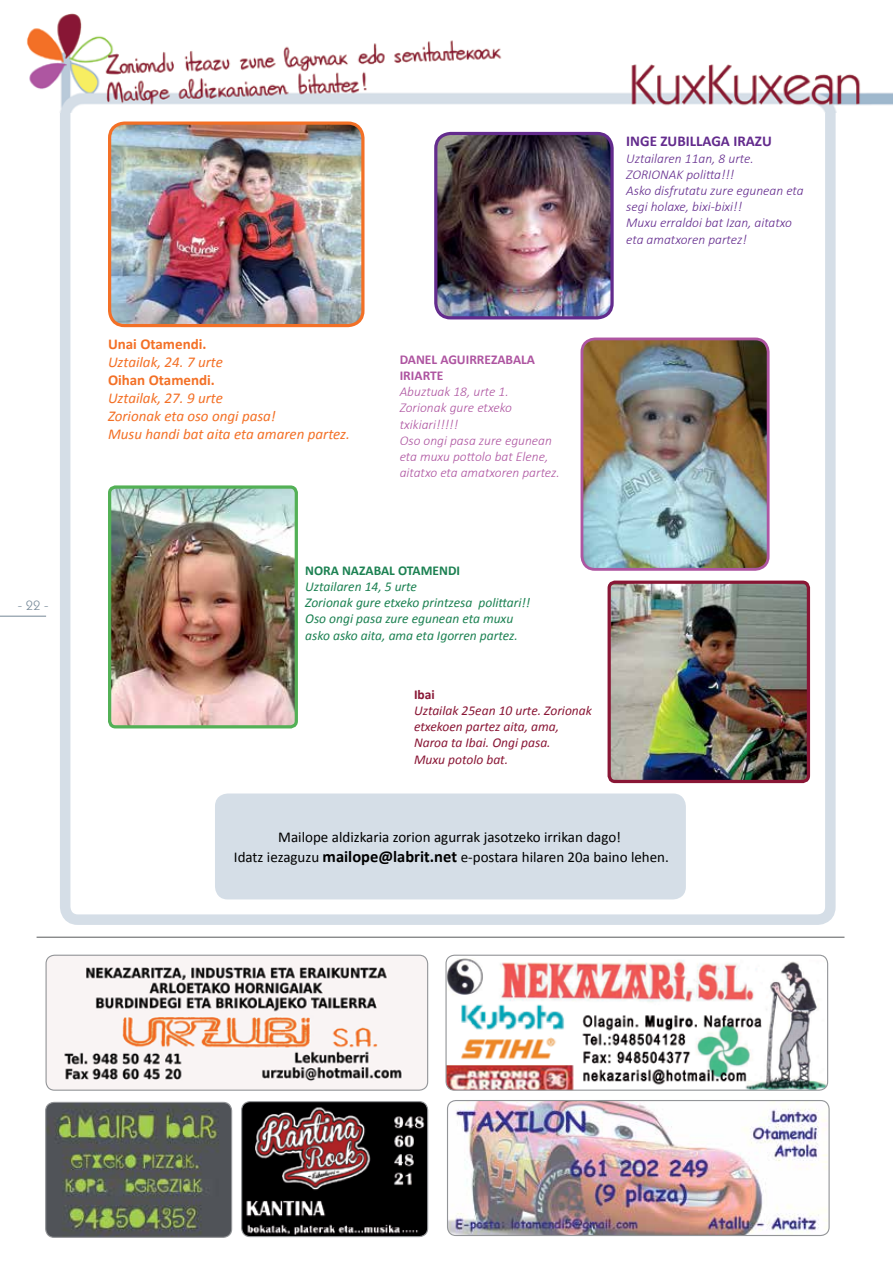
<style>
.page{position:relative;width:893px;height:1263px;background:#fff}
.page>*{position:absolute;margin:0;border:0;box-sizing:border-box;transform-origin:0 0}
.t1{font:15px/19.8px "Calibri";color:#000;text-align:center}
.t2{font:italic 15px/18px "Calibri";color:#f37026}
.t3{font:700 15px "Calibri";color:#f37026}
.t4{font:700 15px "Calibri";color:#632b8d}
.t5{font:italic 300 13.5px/16.2px "Calibri";color:#632b8d}
.t6{font:italic 300 13.5px/16.2px "Calibri";color:#ae55a1}
.t7{font:italic 13.5px/16.2px "Calibri";color:#1c8152}
.t8{font:italic 13.5px/16.2px "Calibri";color:#891635}
.t9{font:700 13.5px/16.2px "Calibri";color:#ae55a1}
.t10{font:700 13.5px "Calibri";color:#1c8152}
.t11{font:13.5px "Kabel IT Cby BT";color:#748797}
.t12{font:700 13.5px "Calibri";color:#891635}
.s1{font-weight:700;font-size:16.5px}
</style>
<div class="page">
<hr style="left:0;top:616px;width:46px;height:1px;background:#748797">
<div style="left:60px;top:55px;width:776px;height:870px;border:10px solid #d5dee7;border-radius:13px"></div>
<img style="left:27px;top:13px;width:866px;height:100px">
<img style="left:436px;top:136px;width:176px;height:182px">
<div style="left:434px;top:132px;width:180px;height:187px;border:3px solid #632b8d;border-radius:15px"></div>
<img style="left:110px;top:125px;width:253px;height:200px">
<div style="left:108px;top:121px;width:256px;height:206px;border:3px solid #f37026;border-radius:15px"></div>
<img style="left:584px;top:339px;width:184px;height:228px">
<div style="left:580px;top:338px;width:189px;height:233px;border:3px solid #ae55a1;border-radius:13px"></div>
<div style="left:215px;top:793px;width:471px;height:106px;background:#d5dee7;border-radius:13px"></div>
<img style="left:112px;top:489px;width:182px;height:235px">
<div style="left:108px;top:485px;width:190px;height:243px;border:3px solid #53b056;border-radius:6px"></div>
<img style="left:609px;top:582px;width:197px;height:197px">
<div style="left:608px;top:581px;width:202px;height:202px;border:3px solid #891635;border-radius:6px"></div>
<img style="left:446px;top:955px;width:382px;height:135px">
<div style="left:445px;top:955px;width:383px;height:136px;border:1px solid #939598;border-radius:9px"></div>
<img style="left:46px;top:955px;width:382px;height:135px">
<div style="left:46px;top:955px;width:382px;height:136px;border:1px solid #939598;border-radius:9px"></div>
<img style="left:447px;top:1100px;width:381px;height:135px">
<div style="left:447px;top:1100px;width:383px;height:136px;border:1px solid #939598;border-radius:9px"></div>
<img style="left:46px;top:1102px;width:186px;height:135px">
<div style="left:45px;top:1102px;width:187px;height:136px;border:1px solid #939598;border-radius:9px"></div>
<img style="left:242px;top:1102px;width:186px;height:134px">
<div style="left:241px;top:1101px;width:187px;height:136px;border:1px solid #939598;border-radius:9px"></div>
<hr style="left:37px;top:937px;width:807px;height:1px;background:#58595b">
<p class="t11" style="left:18px;top:597px;width:32px">- 22 -</p>
<p class="t4" style="left:626px;top:132px;width:147px">INGE ZUBILLAGA IRAZU</p>
<p class="t5" style="left:626px;top:150px;width:179px">Uztailaren 11an, 8 urte.<br>ZORIONAK politta!!!<br>Asko disfrutatu zure egunean eta segi holaxe, bixi-bixi!!<br>Muxu erraldoi bat Izan, aitatxo eta amatxoren partez!</p>
<p class="t3" style="left:108px;top:334px;width:100px">Unai Otamendi.</p>
<p class="t2" style="left:108px;top:352px;width:116px">Uztailak, 24. 7 urte</p>
<p class="t3" style="left:108px;top:370px;width:108px">Oihan Otamendi.</p>
<p class="t2" style="left:108px;top:388px;width:243px">Uztailak, 27. 9 urte<br>Zorionak eta oso ongi pasa!<br>Musu handi bat aita eta amaren partez.</p>
<p class="t9" style="left:400px;top:351px;width:137px">DANEL AGUIRREZABALA<br>IRIARTE</p>
<p class="t6" style="left:400px;top:383px;width:162px">Abuztuak 18, urte 1.<br>Zorionak gure etxeko txikiari!!!!!<br>Oso ongi pasa zure egunean eta muxu pottolo bat Elene, aitatxo eta amatxoren partez.</p>
<p class="t10" style="left:305px;top:562px;width:156px">NORA NAZABAL OTAMENDI</p>
<p class="t7" style="left:305px;top:578px;width:227px">Uztailaren 14, 5 urte<br>Zorionak gure etxeko printzesa polittari!!<br>Oso ongi pasa zure egunean eta muxu asko asko aita, ama eta Igorren partez.</p>
<p class="t12" style="left:414px;top:686px;width:22px">Ibai</p>
<p class="t8" style="left:414px;top:702px;width:179px">Uztailak 25ean 10 urte. Zorionak etxekoen partez aita, ama,<br>Naroa ta Ibai. Ongi pasa.<br>Muxu potolo bat.</p>
<p class="t1" style="left:234px;top:827px;width:436px">Mailope aldizkaria zorion agurrak jasotzeko irrikan dago!<br>Idatz iezaguzu <span class="s1">mailope@labrit.net</span> e-postara hilaren 20a baino lehen.</p>
</div>
